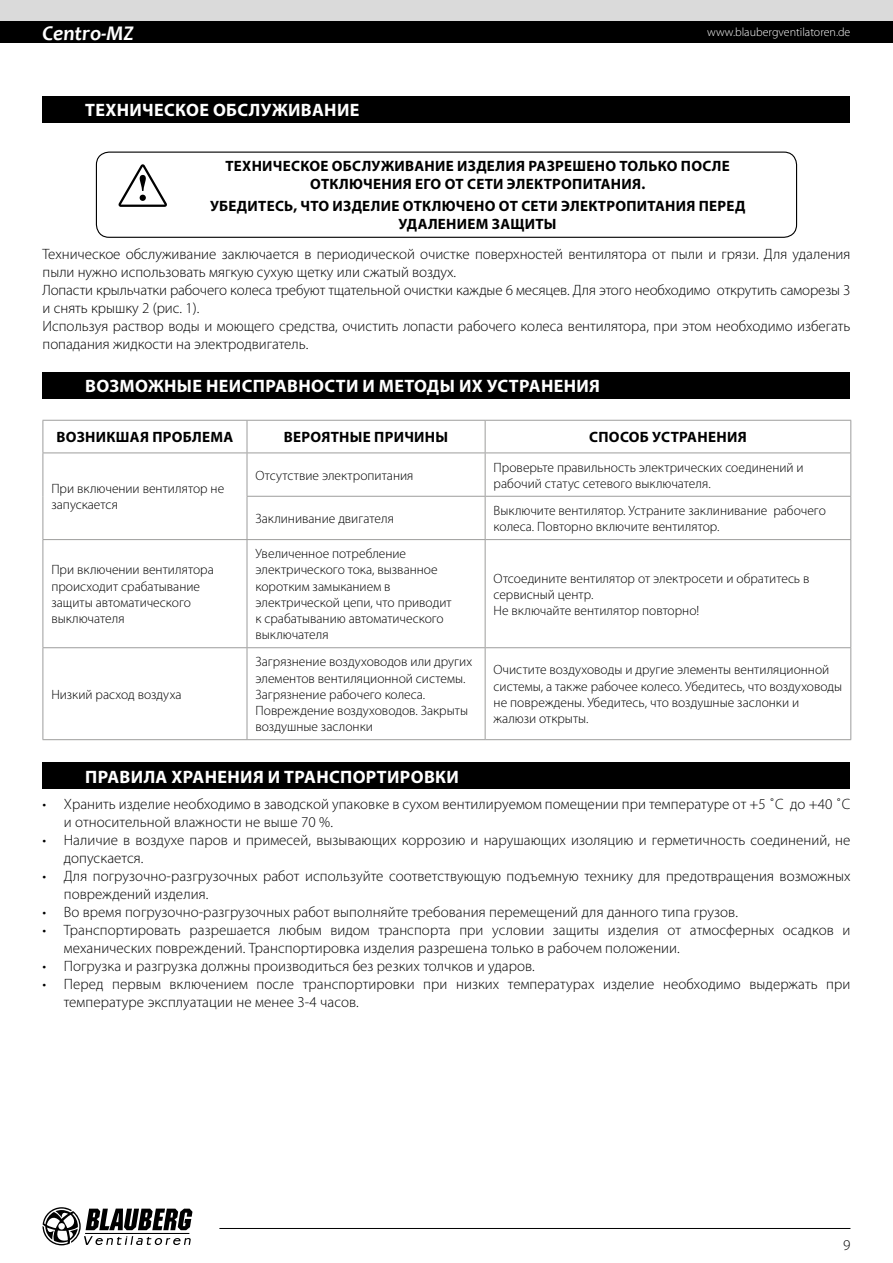
<style>
.page{position:relative;width:893px;height:1263px;background:#fff}
.page>*{position:absolute;margin:0;border:0;box-sizing:border-box;transform-origin:0 0}
.t1{font:italic 700 21px "Candara";color:#fff}
.t2{font:700 18px "Myriad Pro";letter-spacing:.02em;color:#fff}
.t3{font:300 15px/18px "Myriad Pro";letter-spacing:.005em;color:#000}
.t4{font:700 15px/18px "Myriad Pro";letter-spacing:.02em;color:#000;text-align:center}
.t5{font:300 13.5px/16.2px "Myriad Pro";color:#000}
.t6{font:300 12px "Myriad Pro";color:#fff}
</style>
<div class="page">
<div style="left:43px;top:96px;width:807px;height:27px;background:#000"></div>
<div style="left:96px;top:152px;width:701px;height:86px;border:1px solid #000;border-radius:13px"></div>
<svg style="left:118px;top:164px;width:49px;height:43px"></svg>
<div style="left:43px;top:372px;width:807px;height:27px;background:#000"></div>
<hr style="left:43px;top:420px;width:204px;height:1px;background:#9d9d9c">
<hr style="left:43px;top:421px;width:1px;height:31px;background:#9d9d9c">
<hr style="left:247px;top:420px;width:238px;height:1px;background:#9d9d9c">
<hr style="left:247px;top:421px;width:1px;height:31px;background:#9d9d9c">
<hr style="left:485px;top:420px;width:366px;height:1px;background:#9d9d9c">
<hr style="left:485px;top:421px;width:1px;height:31px;background:#9d9d9c">
<hr style="left:850px;top:421px;width:1px;height:31px;background:#9d9d9c">
<hr style="left:43px;top:452px;width:204px;height:1px;background:#9d9d9c">
<hr style="left:43px;top:453px;width:1px;height:43px;background:#9d9d9c">
<hr style="left:43px;top:496px;width:1px;height:43px;background:#9d9d9c">
<hr style="left:247px;top:452px;width:238px;height:1px;background:#9d9d9c">
<hr style="left:247px;top:453px;width:1px;height:43px;background:#9d9d9c">
<hr style="left:485px;top:452px;width:366px;height:1px;background:#9d9d9c">
<hr style="left:485px;top:453px;width:1px;height:43px;background:#9d9d9c">
<hr style="left:850px;top:453px;width:1px;height:43px;background:#9d9d9c">
<hr style="left:247px;top:496px;width:238px;height:1px;background:#9d9d9c">
<hr style="left:247px;top:497px;width:1px;height:42px;background:#9d9d9c">
<hr style="left:485px;top:496px;width:366px;height:1px;background:#9d9d9c">
<hr style="left:485px;top:497px;width:1px;height:42px;background:#9d9d9c">
<hr style="left:850px;top:497px;width:1px;height:42px;background:#9d9d9c">
<hr style="left:43px;top:539px;width:204px;height:1px;background:#9d9d9c">
<hr style="left:43px;top:540px;width:1px;height:107px;background:#9d9d9c">
<hr style="left:247px;top:539px;width:238px;height:1px;background:#9d9d9c">
<hr style="left:247px;top:540px;width:1px;height:107px;background:#9d9d9c">
<hr style="left:485px;top:539px;width:366px;height:1px;background:#9d9d9c">
<hr style="left:485px;top:540px;width:1px;height:107px;background:#9d9d9c">
<hr style="left:850px;top:540px;width:1px;height:107px;background:#9d9d9c">
<hr style="left:43px;top:647px;width:204px;height:1px;background:#9d9d9c">
<hr style="left:43px;top:648px;width:1px;height:91px;background:#9d9d9c">
<hr style="left:247px;top:647px;width:238px;height:1px;background:#9d9d9c">
<hr style="left:247px;top:648px;width:1px;height:91px;background:#9d9d9c">
<hr style="left:485px;top:647px;width:366px;height:1px;background:#9d9d9c">
<hr style="left:485px;top:648px;width:1px;height:91px;background:#9d9d9c">
<hr style="left:850px;top:648px;width:1px;height:91px;background:#9d9d9c">
<hr style="left:43px;top:739px;width:204px;height:1px;background:#9d9d9c">
<hr style="left:247px;top:739px;width:238px;height:1px;background:#9d9d9c">
<hr style="left:485px;top:739px;width:366px;height:1px;background:#9d9d9c">
<div style="left:43px;top:763px;width:807px;height:26px;background:#000"></div>
<div style="left:0;top:0;width:893px;height:21px;background:#dadada"></div>
<div style="left:0;top:21px;width:893px;height:22px;background:#000"></div>
<svg style="left:43px;top:1207px;width:149px;height:38px"></svg>
<hr style="left:219px;top:1228px;width:631px;height:1px;background:#000">
<h1 class="t1" style="left:43px;top:20px;width:93px">Centro-MZ</h1>
<p class="t6" style="left:707px;top:26px;width:145px">www.blaubergventilatoren.de</p>
<p class="t2" style="left:85px;top:98px;width:276px">ТЕХНИЧЕСКОЕ ОБСЛУЖИВАНИЕ</p>
<p class="t4" style="left:225px;top:157px;width:506px">ТЕХНИЧЕСКОЕ ОБСЛУЖИВАНИЕ ИЗДЕЛИЯ РАЗРЕШЕНО ТОЛЬКО ПОСЛЕ<br>ОТКЛЮЧЕНИЯ ЕГО ОТ СЕТИ ЭЛЕКТРОПИТАНИЯ.</p>
<p class="t4" style="left:210px;top:197px;width:537px">УБЕДИТЕСЬ, ЧТО ИЗДЕЛИЕ ОТКЛЮЧЕНО ОТ СЕТИ ЭЛЕКТРОПИТАНИЯ ПЕРЕД<br>УДАЛЕНИЕМ ЗАЩИТЫ</p>
<p class="t3" style="left:43px;top:245px;width:809px">Техническое обслуживание заключается в периодической очистке поверхностей вентилятора от пыли и грязи. Для удаления пыли нужно использовать мягкую сухую щетку или сжатый воздух.<br>Лопасти крыльчатки рабочего колеса требуют тщательной очистки каждые 6 месяцев. Для этого необходимо открутить саморезы 3 и снять крышку 2 (рис. 1).<br>Используя раствор воды и моющего средства, очистить лопасти рабочего колеса вентилятора, при этом необходимо избегать попадания жидкости на электродвигатель.</p>
<p class="t2" style="left:85px;top:374px;width:516px">ВОЗМОЖНЫЕ НЕИСПРАВНОСТИ И МЕТОДЫ ИХ УСТРАНЕНИЯ</p>
<p class="t4" style="left:57px;top:428px;width:178px">ВОЗНИКШАЯ ПРОБЛЕМА</p>
<p class="t4" style="left:284px;top:428px;width:166px">ВЕРОЯТНЫЕ ПРИЧИНЫ</p>
<p class="t4" style="left:589px;top:428px;width:159px">СПОСОБ УСТРАНЕНИЯ</p>
<p class="t5" style="left:51px;top:481px;width:174px">При включении вентилятор не запускается</p>
<p class="t5" style="left:51px;top:562px;width:164px">При включении вентилятора происходит срабатывание защиты автоматического выключателя</p>
<p class="t5" style="left:255px;top:467px;width:159px">Отсутствие электропитания</p>
<p class="t5" style="left:494px;top:459px;width:312px">Проверьте правильность электрических соединений и рабочий статус сетевого выключателя.</p>
<p class="t5" style="left:255px;top:511px;width:140px">Заклинивание двигателя</p>
<p class="t5" style="left:494px;top:502px;width:334px">Выключите вентилятор. Устраните заклинивание рабочего колеса. Повторно включите вентилятор.</p>
<p class="t5" style="left:255px;top:546px;width:198px">Увеличенное потребление электрического тока, вызванное коротким замыканием в электрической цепи, что приводит к срабатыванию автоматического выключателя</p>
<p class="t5" style="left:494px;top:570px;width:317px">Отсоедините вентилятор от электросети и обратитесь в сервисный центр.<br>Не включайте вентилятор повторно!</p>
<p class="t5" style="left:255px;top:654px;width:218px">Загрязнение воздуховодов или других элементов вентиляционной системы.<br>Загрязнение рабочего колеса.<br>Повреждение воздуховодов. Закрыты воздушные заслонки</p>
<p class="t5" style="left:494px;top:662px;width:350px">Очистите воздуховоды и другие элементы вентиляционной системы, а также рабочее колесо. Убедитесь, что воздуховоды не повреждены. Убедитесь, что воздушные заслонки и жалюзи открыты.</p>
<p class="t2" style="left:85px;top:765px;width:375px">ПРАВИЛА ХРАНЕНИЯ И ТРАНСПОРТИРОВКИ</p>
<p class="t3" style="left:64px;top:795px;width:788px;text-indent:-21px">• Хранить изделие необходимо в заводской упаковке в сухом вентилируемом помещении при температуре от +5 ˚С до +40 ˚С и относительной влажности не выше 70 %.</p>
<p class="t3" style="left:64px;top:831px;width:788px;text-indent:-21px">• Наличие в воздухе паров и примесей, вызывающих коррозию и нарушающих изоляцию и герметичность соединений, не допускается.</p>
<p class="t3" style="left:64px;top:867px;width:788px;text-indent:-21px">• Для погрузочно-разгрузочных работ используйте соответствующую подъемную технику для предотвращения возможных повреждений изделия.</p>
<p class="t3" style="left:43px;top:903px;width:697px">• Во время погрузочно-разгрузочных работ выполняйте требования перемещений для данного типа грузов.</p>
<p class="t3" style="left:64px;top:921px;width:788px;text-indent:-21px">• Транспортировать разрешается любым видом транспорта при условии защиты изделия от атмосферных осадков и механических повреждений. Транспортировка изделия разрешена только в рабочем положении.</p>
<p class="t3" style="left:43px;top:957px;width:494px">• Погрузка и разгрузка должны производиться без резких толчков и ударов.</p>
<p class="t3" style="left:64px;top:975px;width:788px;text-indent:-21px">• Перед первым включением после транспортировки при низких температурах изделие необходимо выдержать при температуре эксплуатации не менее 3-4 часов.</p>
<p class="t5" style="left:51px;top:686px;width:132px">Низкий расход воздуха</p>
<p class="t3" style="left:843px;top:1236px;width:9px">9</p>
</div>
